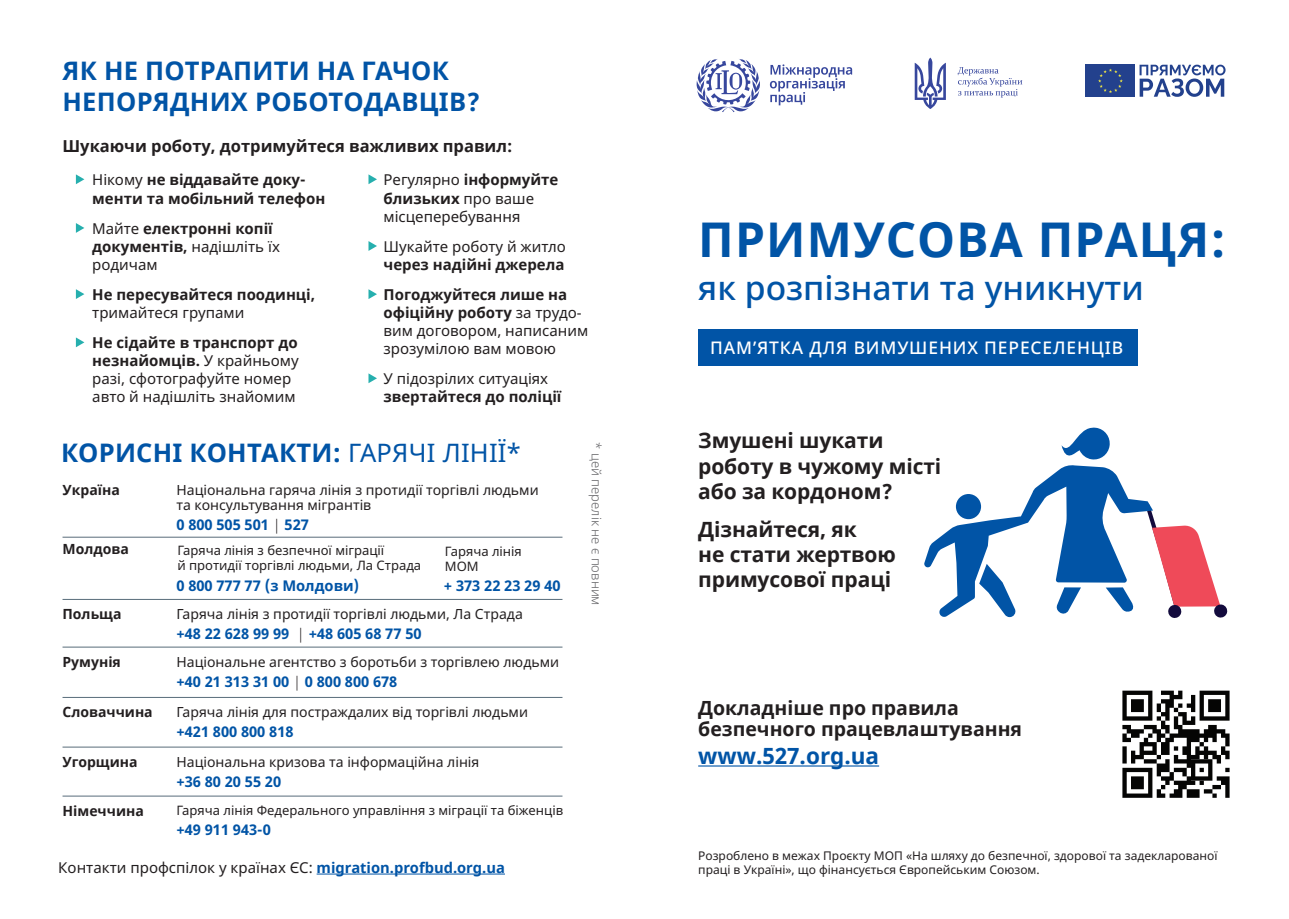
<style>
.page{position:relative;width:1289px;height:919px;background:#fff}
.page>*{position:absolute;margin:0;border:0;box-sizing:border-box;transform-origin:0 0}
.t1{font:700 47.85px "Noto Sans";letter-spacing:.025em;color:#0154a6}
.t2{font:500 33.6px "Noto Sans";color:#0154a6}
.t3{font:700 25.5px/30.6px "Noto Sans";letter-spacing:.01em;color:#0154a6}
.t4{font:700 22.5px "Noto Sans";color:#0154a6}
.t5{font:700 21px/25.2px "Noto Sans";letter-spacing:-.005em;color:#231f20}
.t6{font:700 19.5px/21px "Noto Sans";color:#231f20}
.t7{font:500 17.4px "Noto Sans";letter-spacing:.05em;color:#fff}
.t8{font:700 16.5px "Noto Sans";color:#231f20}
.t9{font:15px/18px "Noto Sans";color:#231f20}
.t10{font:700 15px/18px "Noto Sans";color:#231f20}
.t11{font:700 14.7px "Noto Sans";color:#0154a6}
.t12{font:13.95px/15.5px "Noto Sans";color:#231f20}
.t13{font:700 13.95px "Noto Sans";color:#231f20}
.t14{font:13.05px/15.5px "Noto Sans";color:#231f20}
.t15{font:300 13.05px "Noto Sans";color:#636366}
.t16{font:12px/14.4px "Noto Sans";color:#231f20}
.s1{font-weight:400}
.s2{font-weight:700}
.s3{font-weight:300;color:#231f20}
.s4{font-weight:700;font-size:14.7px;color:#0154a6}
</style>
<div class="page">
<hr style="left:316px;top:873px;width:189px;height:1px;background:#0154a6">
<svg style="left:1139px;top:65px;width:86px;height:32px"></svg>
<svg style="left:1085px;top:64px;width:50px;height:33px"></svg>
<div style="left:1085px;top:65px;width:49px;height:32px;background:#23418d"></div>
<svg style="left:1098px;top:68px;width:24px;height:25px"></svg>
<svg style="left:696px;top:59px;width:64px;height:53px"></svg>
<svg style="left:770px;top:64px;width:82px;height:41px"></svg>
<hr style="left:698px;top:765px;width:181px;height:1px;background:#0154a6">
<svg style="left:1122px;top:690px;width:107px;height:107px"></svg>
<hr style="left:63px;top:537px;width:499px;height:1px;background:#586c7a">
<hr style="left:63px;top:599px;width:499px;height:1px;background:#586c7a">
<hr style="left:63px;top:646px;width:499px;height:1px;background:#586c7a">
<hr style="left:63px;top:697px;width:499px;height:1px;background:#586c7a">
<hr style="left:63px;top:746px;width:499px;height:1px;background:#586c7a">
<hr style="left:63px;top:795px;width:499px;height:1px;background:#586c7a">
<svg style="left:76px;top:174px;width:8px;height:10px"></svg>
<svg style="left:76px;top:223px;width:8px;height:10px"></svg>
<svg style="left:76px;top:289px;width:8px;height:10px"></svg>
<svg style="left:76px;top:337px;width:8px;height:10px"></svg>
<svg style="left:368px;top:174px;width:9px;height:10px"></svg>
<svg style="left:368px;top:241px;width:9px;height:10px"></svg>
<svg style="left:368px;top:289px;width:9px;height:10px"></svg>
<svg style="left:368px;top:373px;width:9px;height:10px"></svg>
<div style="left:698px;top:329px;width:440px;height:36px;background:#0154a6"></div>
<svg style="left:924px;top:427px;width:303px;height:191px"></svg>
<svg style="left:914px;top:58px;width:31px;height:51px"></svg>
<svg style="left:957px;top:67px;width:65px;height:31px"></svg>
<h3 class="t3" style="left:63px;top:56px;width:419px">ЯК НЕ ПОТРАПИТИ НА ГАЧОК<br>НЕПОРЯДНИХ РОБОТОДАВЦІВ?</h3>
<p class="t8" style="left:63px;top:134px;width:451px">Шукаючи роботу, дотримуйтеся важливих правил:</p>
<p class="t10" style="left:92px;top:171px;width:234px"><span class="s1">Нікому</span> не віддавайте доку&shy;менти та мобільний телефон</p>
<p class="t10" style="left:92px;top:219px;width:189px"><span class="s1">Майте</span> електронні копії документів, <span class="s1">надішліть їх родичам</span></p>
<p class="t10" style="left:92px;top:285px;width:224px">Не пересувайтеся поодинці,</p>
<p class="t9" style="left:92px;top:303px;width:154px">тримайтеся групами</p>
<p class="t9" style="left:92px;top:333px;width:208px"><span class="s2">Не сідайте в транспорт до незнайомців.</span> У крайньому разі, сфотографуйте номер авто й надішліть знайомим</p>
<p class="t9" style="left:383px;top:171px;width:176px">Регулярно <span class="s2">інформуйте близьких</span> про ваше місцеперебування</p>
<p class="t9" style="left:383px;top:237px;width:184px">Шукайте роботу й житло</p>
<p class="t10" style="left:383px;top:249px;width:185px;line-height:30px">через надійні джерела<br>Погоджуйтеся лише на</p>
<p class="t9" style="left:383px;top:303px;width:206px"><span class="s2">офіційну роботу</span> за трудо&shy;вим договором, написаним зрозумілою вам мовою</p>
<p class="t9" style="left:383px;top:369px;width:166px">У підозрілих ситуаціях</p>
<p class="t10" style="left:383px;top:387px;width:179px">звертайтеся до поліції</p>
<h3 class="t3" style="left:61px;top:438px;width:461px">КОРИСНІ КОНТАКТИ: <span class="s1">ГАРЯЧІ ЛІНІЇ*</span></h3>
<p class="t13" style="left:63px;top:480px;width:59px">Україна</p>
<p class="t12" style="left:176px;top:482px;width:364px">Національна гаряча лінія з протидії торгівлі людьми та консультування мігрантів</p>
<p class="t11" style="left:176px;top:514px;width:134px">0 800 505 501 <span class="s3">|</span> 527</p>
<p class="t13" style="left:63px;top:539px;width:68px">Молдова</p>
<p class="t14" style="left:177px;top:542px;width:245px">Гаряча лінія з безпечної міграції<br>й протидії торгівлі людьми, Ла Страда</p>
<p class="t14" style="left:445px;top:543px;width:78px">Гаряча лінія<br>МОМ</p>
<p class="t11" style="left:176px;top:575px;width:184px">0 800 777 77 (з Молдови)</p>
<p class="t11" style="left:444px;top:575px;width:118px">+ 373 22 23 29 40</p>
<p class="t13" style="left:63px;top:603px;width:60px">Польща</p>
<p class="t12" style="left:176px;top:606px;width:348px">Гаряча лінія з протидії торгівлі людьми, Ла Страда</p>
<p class="t11" style="left:176px;top:622px;width:246px">+48 22 628 99 99 <span class="s3">|</span> +48 605 68 77 50</p>
<p class="t13" style="left:63px;top:652px;width:60px">Румунія</p>
<p class="t12" style="left:176px;top:654px;width:384px">Національне агентство з боротьби з торгівлею людьми</p>
<p class="t11" style="left:176px;top:671px;width:222px">+40 21 313 31 00 <span class="s3">|</span> 0 800 800 678</p>
<p class="t13" style="left:63px;top:702px;width:92px">Словаччина</p>
<p class="t12" style="left:176px;top:704px;width:353px">Гаряча лінія для постраждалих від торгівлі людьми</p>
<p class="t11" style="left:176px;top:721px;width:119px">+421 800 800 818</p>
<p class="t13" style="left:63px;top:752px;width:77px">Угорщина</p>
<p class="t12" style="left:176px;top:754px;width:304px">Національна кризова та інформаційна лінія</p>
<p class="t11" style="left:176px;top:771px;width:106px">+36 80 20 55 20</p>
<p class="t13" style="left:63px;top:801px;width:83px">Німеччина</p>
<p class="t14" style="left:176px;top:803px;width:388px">Гаряча лінія Федерального управління з міграції та біженців</p>
<p class="t11" style="left:176px;top:819px;width:96px">+49 911 943-0</p>
<p class="t9" style="left:58px;top:858px;width:448px">Контакти профспілок у країнах ЄС: <span class="s4">migration.profbud.org.ua</span></p>
<p class="t15" style="left:605px;top:442px;width:164px;rotate:90deg">* цей перелік не є повним</p>
<h1 class="t1" style="left:698px;top:206px;width:529px">ПРИМУСОВА ПРАЦЯ:</h1>
<h2 class="t2" style="left:698px;top:264px;width:447px">як розпізнати та уникнути</h2>
<p class="t7" style="left:710px;top:335px;width:414px">ПАМ’ЯТКА ДЛЯ ВИМУШЕНИХ ПЕРЕСЕЛЕНЦІВ</p>
<h3 class="t5" style="left:698px;top:428px;width:244px">Змушені шукати роботу в чужому місті або за кордоном?</h3>
<h3 class="t5" style="left:698px;top:517px;width:199px">Дізнайтеся, як<br>не стати жертвою примусової праці</h3>
<h3 class="t6" style="left:698px;top:697px;width:325px">Докладніше про правила безпечного працевлаштування</h3>
<h3 class="t4" style="left:698px;top:740px;width:182px">www.527.org.ua</h3>
<p class="t16" style="left:698px;top:848px;width:521px">Розроблено в межах Проєкту МОП «На шляху до безпечної, здорової та задекларованої праці в Україні», що фінансується Європейським Союзом.</p>
</div>
